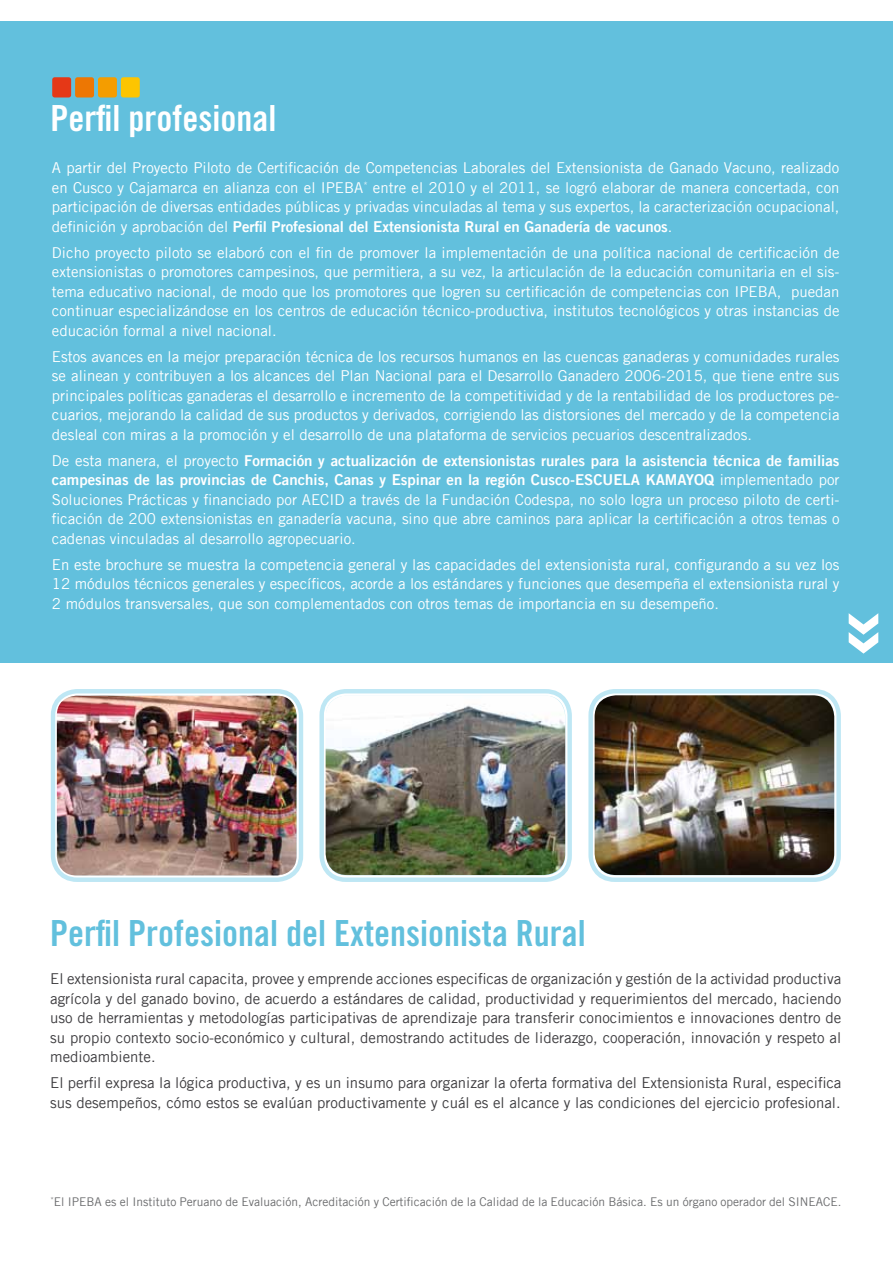
<style>
.page{position:relative;width:893px;height:1263px;background:#fff}
.page>*{position:absolute;margin:0;border:0;box-sizing:border-box;transform-origin:0 0}
.t1{font:36px "Trade Gothic Bold Cond Twenty";color:#62c0dd}
.t2{font:36px "Trade Gothic Bold Cond Twenty";color:#fff}
.t3{font:15px/19.5px "Trade Gothic";color:#fff;text-align:justify}
.t4{font:15px/19.5px "Trade Gothic";color:#3e3d40;text-align:justify}
.t5{font:12px "Trade Gothic";color:#6b6c6e}
.s1{font-family:"Trade Gothic Bold Two"}
</style>
<div class="page">
<div style="left:0;top:21px;width:892px;height:642px;background:#62c0dd"></div>
<div style="left:121px;top:77px;width:19px;height:20px;background:#fdc500;border-radius:2px"></div>
<div style="left:98px;top:77px;width:19px;height:20px;background:#f49d00;border-radius:2px"></div>
<div style="left:75px;top:77px;width:19px;height:20px;background:#ed7703;border-radius:2px"></div>
<div style="left:52px;top:77px;width:19px;height:20px;background:#e53817;border-radius:2px"></div>
<svg style="left:849px;top:613px;width:29px;height:41px"></svg>
<div style="left:51px;top:689px;width:252px;height:193px;border:4px solid #bee7f4;border-radius:24px"></div>
<img style="left:57px;top:696px;width:240px;height:179px">
<div style="left:319px;top:689px;width:253px;height:193px;border:4px solid #bee7f4;border-radius:24px"></div>
<img style="left:326px;top:695px;width:239px;height:180px">
<div style="left:588px;top:689px;width:253px;height:193px;border:4px solid #bee7f4;border-radius:24px"></div>
<img style="left:595px;top:695px;width:239px;height:180px">
<p class="t2" style="left:50px;top:97px;width:227px">Perfil profesional</p>
<p class="t3" style="left:52px;top:158px;width:789px">A partir del Proyecto Piloto de Certificación de Competencias Laborales del Extensionista de Ganado Vacuno, realizado en Cusco y Cajamarca en alianza con el IPEBA<sup>*</sup> entre el 2010 y el 2011, se logró elaborar de manera concertada, con participación de diversas entidades públicas y privadas vinculadas al tema y sus expertos, la caracterización ocupacional, definición y aprobación del <span class="s1">Perfil Profesional del Extensionista Rural en Ganadería de vacunos</span>.</p>
<p class="t3" style="left:52px;top:243px;width:789px">Dicho proyecto piloto se elaboró con el fin de promover la implementación de una política nacional de certificación de extensionistas o promotores campesinos, que permitiera, a su vez, la articulación de la educación comunitaria en el sis&shy;tema educativo nacional, de modo que los promotores que logren su certificación de competencias con IPEBA, puedan continuar especializándose en los centros de educación técnico-productiva, institutos tecnológicos y otras instancias de educación formal a nivel nacional.</p>
<p class="t3" style="left:52px;top:346px;width:789px">Estos avances en la mejor preparación técnica de los recursos humanos en las cuencas ganaderas y comunidades rurales se alinean y contribuyen a los alcances del Plan Nacional para el Desarrollo Ganadero 2006-2015, que tiene entre sus principales políticas ganaderas el desarrollo e incremento de la competitividad y de la rentabilidad de los productores pe&shy;cuarios, mejorando la calidad de sus productos y derivados, corrigiendo las distorsiones del mercado y de la competencia desleal con miras a la promoción y el desarrollo de una plataforma de servicios pecuarios descentralizados.</p>
<p class="t3" style="left:52px;top:450px;width:789px">De esta manera, el proyecto <span class="s1">Formación y actualización de extensionistas rurales para la asistencia técnica de familias campesinas de las provincias de Canchis, Canas y Espinar en la región Cusco-ESCUELA KAMAYOQ</span> implementado por Soluciones Prácticas y financiado por AECID a través de la Fundación Codespa, no solo logra un proceso piloto de certi&shy;ficación de 200 extensionistas en ganadería vacuna, sino que abre caminos para aplicar la certificación a otros temas o cadenas vinculadas al desarrollo agropecuario.</p>
<p class="t3" style="left:52px;top:554px;width:789px">En este brochure se muestra la competencia general y las capacidades del extensionista rural, configurando a su vez los 12 módulos técnicos generales y específicos, acorde a los estándares y funciones que desempeña el extensionista rural y 2 módulos transversales, que son complementados con otros temas de importancia en su desempeño.</p>
<p class="t1" style="left:50px;top:911px;width:537px">Perfil Profesional del Extensionista Rural</p>
<p class="t4" style="left:50px;top:969px;width:793px">El extensionista rural capacita, provee y emprende acciones especificas de organización y gestión de la actividad productiva agrícola y del ganado bovino, de acuerdo a estándares de calidad, productividad y requerimientos del mercado, haciendo uso de herramientas y metodologías participativas de aprendizaje para transferir conocimientos e innovaciones dentro de su propio contexto socio-económico y cultural, demostrando actitudes de liderazgo, cooperación, innovación y respeto al medioambiente.</p>
<p class="t4" style="left:50px;top:1073px;width:793px">El perfil expresa la lógica productiva, y es un insumo para organizar la oferta formativa del Extensionista Rural, especifica sus desempeños, cómo estos se evalúan productivamente y cuál es el alcance y las condiciones del ejercicio profesional.</p>
<p class="t5" style="left:50px;top:1195px;width:792px"><sup>*</sup>El IPEBA es el Instituto Peruano de Evaluación, Acreditación y Certificación de la Calidad de la Educación Básica. Es un órgano operador del SINEACE.</p>
</div>
